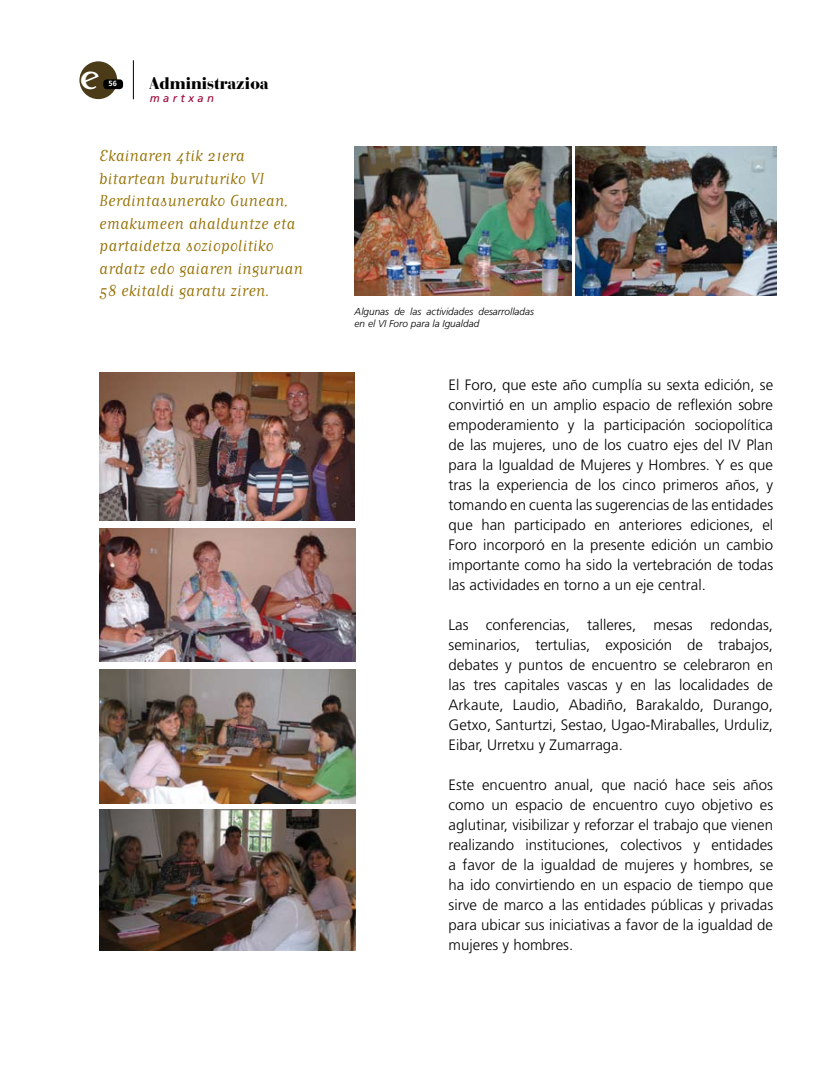
<style>
.page{position:relative;width:837px;height:1085px;background:#fff}
.page>*{position:absolute;margin:0;border:0;box-sizing:border-box;transform-origin:0 0}
.t1{font:30.62px "Buttplug Taft";color:#fff}
.t2{font:18.75px/22.5px "Matrix Script";color:#946f00}
.t3{font:900 17.5px "Bauer Bodoni BT";color:#000}
.t4{font:300 15px/20px "Frutiger";color:#000;text-align:justify}
.t5{font:italic 11.25px "Frutiger";letter-spacing:.3em;color:#9b0330}
.t6{font:italic 300 10px/12px "Frutiger";color:#000}
.t7{font:700 7.5px "Frutiger";color:#fff}
</style>
<div class="page">
<div style="left:79px;top:61px;width:38px;height:38px;background:#4b3b19;border-radius:50%"></div>
<div style="left:103px;top:79px;width:20px;height:10px;background:#000;border-radius:4px"></div>
<hr style="left:133px;top:60px;width:1px;height:39px;background:#000">
<img style="left:575px;top:146px;width:201px;height:149px">
<img style="left:354px;top:146px;width:217px;height:149px">
<img style="left:99px;top:669px;width:256px;height:134px">
<img style="left:99px;top:809px;width:257px;height:141px">
<img style="left:99px;top:528px;width:256px;height:133px">
<img style="left:99px;top:372px;width:255px;height:148px">
<p class="t1" style="left:80px;top:60px;width:20px">e</p>
<p class="t7" style="left:109px;top:79px;width:10px">56</p>
<p class="t3" style="left:150px;top:72px;width:120px">Administrazioa</p>
<p class="t5" style="left:150px;top:92px;width:66px">martxan</p>
<p class="t2" style="left:99px;top:144px;width:205px">Ekainaren 4tik 21era bitartean buruturiko VI<br>Berdintasunerako Gunean, emakumeen ahalduntze eta partaidetza soziopolitiko ardatz edo gaiaren inguruan<br>58 ekitaldi garatu ziren.</p>
<p class="t6" style="left:354px;top:305px;width:181px">Algunas de las actividades desarrolladas en el VI Foro para la Igualdad</p>
<p class="t4" style="left:448px;top:375px;width:326px">El Foro, que este año cumplía su sexta edición, se convirtió en un amplio espacio de reflexión sobre empoderamiento y la participación sociopolítica de las mujeres, uno de los cuatro ejes del IV Plan para la Igualdad de Mujeres y Hombres. Y es que tras la experiencia de los cinco primeros años, y tomando en cuenta las sugerencias de las entidades que han participado en anteriores ediciones, el Foro incorporó en la presente edición un cambio importante como ha sido la vertebración de todas las actividades en torno a un eje central.</p>
<p class="t4" style="left:448px;top:615px;width:326px">Las conferencias, talleres, mesas redondas, seminarios, tertulias, exposición de trabajos, debates y puntos de encuentro se celebraron en las tres capitales vascas y en las localidades de Arkaute, Laudio, Abadiño, Barakaldo, Durango, Getxo, Santurtzi, Sestao, Ugao-Miraballes, Urduliz, Eibar, Urretxu y Zumarraga.</p>
<p class="t4" style="left:448px;top:775px;width:326px">Este encuentro anual, que nació hace seis años como un espacio de encuentro cuyo objetivo es aglutinar, visibilizar y reforzar el trabajo que vienen realizando instituciones, colectivos y entidades a favor de la igualdad de mujeres y hombres, se ha ido convirtiendo en un espacio de tiempo que sirve de marco a las entidades públicas y privadas para ubicar sus iniciativas a favor de la igualdad de mujeres y hombres.</p>
</div>
